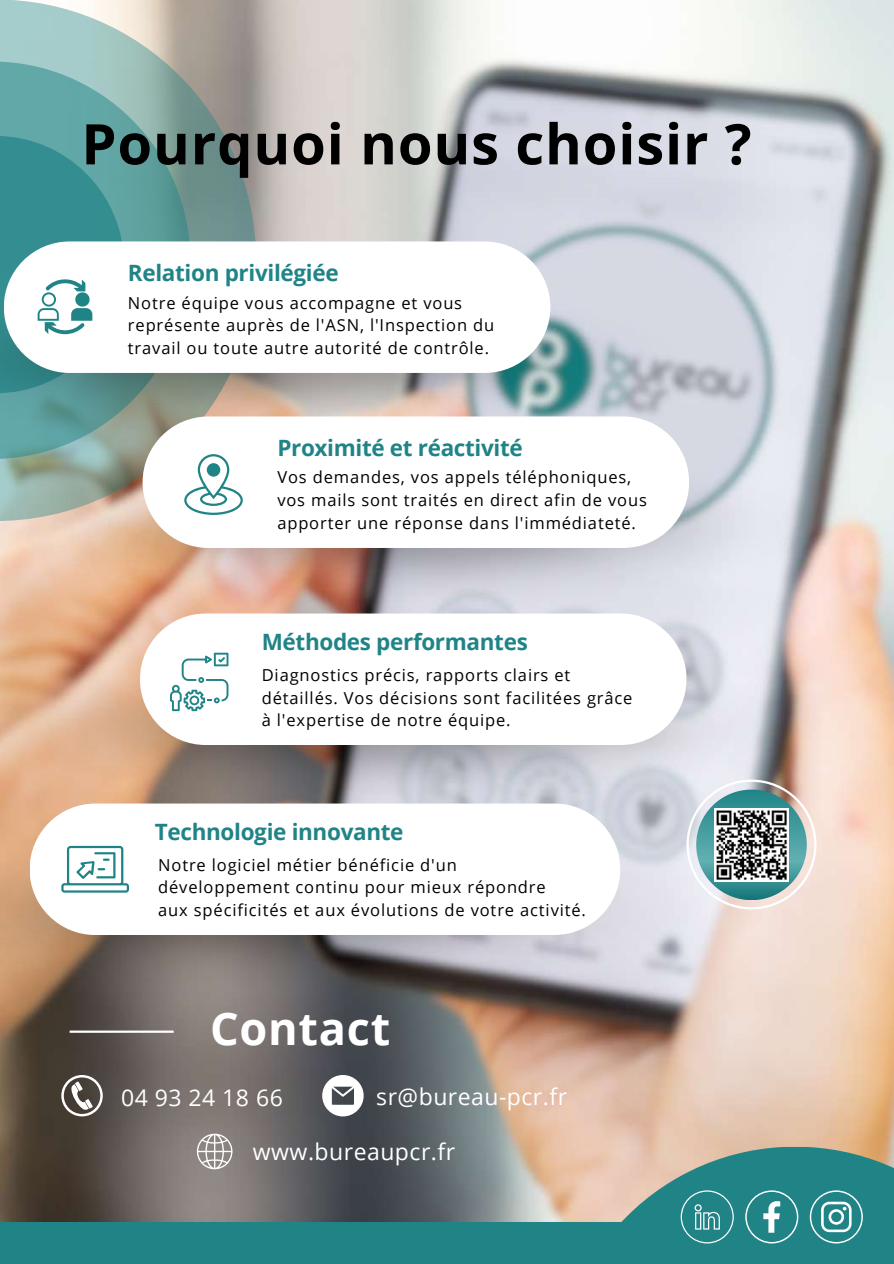
<style>
.page{position:relative;width:894px;height:1264px;background:#fff}
.page>*{position:absolute;margin:0;border:0;box-sizing:border-box;transform-origin:0 0}
.t1{font:700 55.95px "Open Sans";letter-spacing:.015em;color:#000}
.t2{font:700 45.15px "Open Sans";letter-spacing:.015em;color:#fff}
.t3{font:22.95px "Open Sans";letter-spacing:.02em;color:#fff}
.t4{font:700 22.5px "Open Sans";letter-spacing:-.015em;color:#208487}
.t5{font:16.5px/22.5px "Open Sans";letter-spacing:.05em;color:#000}
</style>
<div class="page">
<img style="left:0;top:0;width:893px;height:1222px">
<svg style="left:0;top:0;width:256px;height:521px;background:#9daca6"></svg>
<svg style="left:0;top:61px;width:190px;height:398px;background:#5ea09f"></svg>
<img style="left:0;top:272px;width:671px;height:174px">
<img style="left:4px;top:638px;width:789px;height:174px">
<img style="left:27px;top:440px;width:789px;height:175px">
<div style="left:140px;top:613px;width:546px;height:132px;background:#fff;border-radius:66px"></div>
<div style="left:142px;top:416px;width:547px;height:132px;background:#fff;border-radius:66px"></div>
<div style="left:4px;top:241px;width:546px;height:132px;background:#fff;border-radius:66px"></div>
<div style="left:0;top:1222px;width:674px;height:41px;background:#208487"></div>
<svg style="left:557px;top:1146px;width:336px;height:117px;fill:#208487"></svg>
<svg style="left:745px;top:1190px;width:53px;height:53px;background:#47999c"></svg>
<svg style="left:680px;top:1190px;width:53px;height:53px;background:#3d9496"></svg>
<svg style="left:809px;top:1190px;width:53px;height:53px;background:#4f9ea0"></svg>
<svg style="left:61px;top:1074px;width:42px;height:42px"></svg>
<svg style="left:322px;top:1074px;width:41px;height:42px"></svg>
<svg style="left:686px;top:779px;width:129px;height:130px;background:#a8c2c2"></svg>
<img style="left:714px;top:808px;width:73px;height:73px">
<hr style="left:70px;top:1030px;width:104px;height:2px;background:#fff">
<svg style="left:196px;top:1132px;width:37px;height:37px"></svg>
<svg style="left:38px;top:279px;width:54px;height:55px"></svg>
<img style="left:0;top:824px;width:689px;height:175px">
<div style="left:30px;top:803px;width:590px;height:132px;background:#fff;border-radius:66px"></div>
<svg style="left:184px;top:454px;width:59px;height:61px"></svg>
<div style="left:207px;top:463px;width:13px;height:13px;background:#208487;border-radius:50%"></div>
<svg style="left:170px;top:652px;width:58px;height:59px"></svg>
<svg style="left:61px;top:845px;width:68px;height:47px"></svg>
<h1 class="t1" style="left:81px;top:105px;width:671px">Pourquoi nous choisir ?</h1>
<h3 class="t4" style="left:128px;top:257px;width:212px">Relation privilégiée</h3>
<p class="t5" style="left:128px;top:291px;width:368px">Notre équipe vous accompagne et vous représente auprès de l'ASN, l'Inspection du travail ou toute autre autorité de contrôle.</p>
<h3 class="t4" style="left:277px;top:432px;width:247px">Proximité et réactivité</h3>
<p class="t5" style="left:277px;top:466px;width:371px">Vos demandes, vos appels téléphoniques, vos mails sont traités en direct afin de vous apporter une réponse dans l'immédiateté.</p>
<h3 class="t4" style="left:262px;top:626px;width:267px">Méthodes performantes</h3>
<p class="t5" style="left:262px;top:663px;width:372px">Diagnostics précis, rapports clairs et détaillés. Vos décisions sont facilitées grâce à l'expertise de notre équipe.</p>
<h3 class="t4" style="left:155px;top:816px;width:250px">Technologie innovante</h3>
<p class="t5" style="left:158px;top:853px;width:429px">Notre logiciel métier bénéficie d'un développement continu pour mieux répondre<br>aux spécificités et aux évolutions de votre activité.</p>
<h2 class="t2" style="left:210px;top:996px;width:182px">Contact</h2>
<h3 class="t3" style="left:121px;top:1081px;width:163px">04 93 24 18 66</h3>
<h3 class="t3" style="left:376px;top:1080px;width:192px">sr@bureau-pcr.fr</h3>
<h3 class="t3" style="left:253px;top:1135px;width:204px">www.bureaupcr.fr</h3>
</div>
